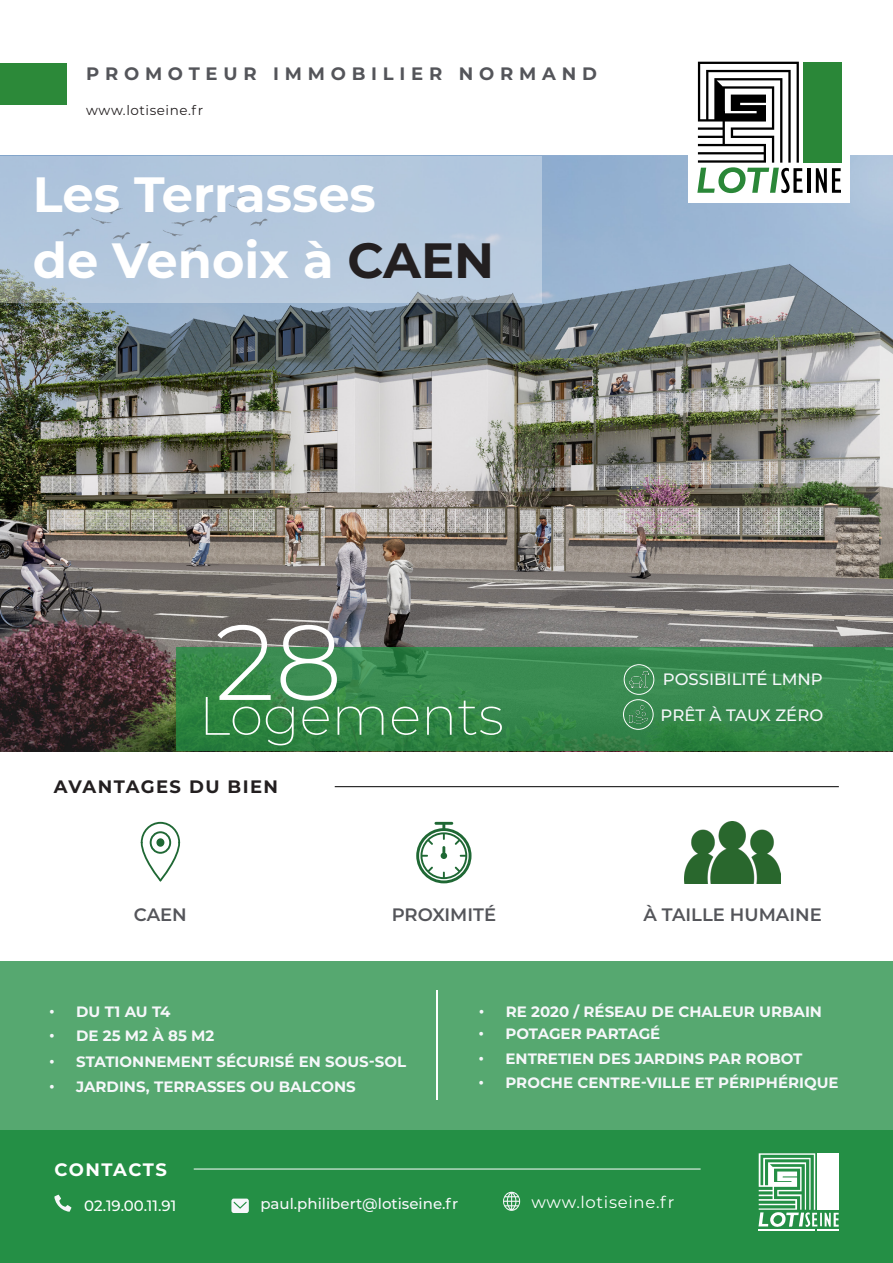
<style>
.page{position:relative;width:893px;height:1263px;background:#fff}
.page>*{position:absolute;margin:0;border:0;box-sizing:border-box;transform-origin:0 0}
.t1{font:300 106.5px "Montserrat";color:#fff}
.t2{font:200 54px "Montserrat";color:#fff}
.t3{font:700 49.5px "Montserrat";color:#fff}
.t4{font:600 18px "Montserrat";color:#54555a}
.t5{font:700 18px "Montserrat";letter-spacing:.32em;color:#54555a}
.t6{font:700 18px "Montserrat";letter-spacing:.08em;color:#231f20}
.t7{font:700 18px "Montserrat";letter-spacing:.075em;color:#fff}
.t8{font:500 16.5px "Montserrat";color:#f6f7fa}
.t9{font:16.5px "Montserrat";letter-spacing:.04em;color:#fff}
.t10{font:700 15px "Montserrat";color:#f6f7fa}
.t11{font:500 15px "Montserrat";color:#f6f7fa}
.t12{font:500 15px "Montserrat";color:#fff}
.t13{font:13.5px "Montserrat";letter-spacing:.04em;color:#231f20}
.s1{color:#231f20}
</style>
<div class="page">
<div style="left:0;top:961px;width:893px;height:170px;background:#56a870"></div>
<img style="left:0;top:156px;width:893px;height:595px">
<svg style="left:176px;top:648px;width:717px;height:103px;background:#35874a"></svg>
<svg style="left:141px;top:822px;width:39px;height:59px"></svg>
<svg style="left:151px;top:832px;width:19px;height:21px"></svg>
<div style="left:150px;top:831px;width:21px;height:23px;border:2px solid #1f6834;border-radius:50%"></div>
<div style="left:156px;top:838px;width:8px;height:9px;background:#1f6834;border-radius:50%"></div>
<svg style="left:416px;top:822px;width:55px;height:61px"></svg>
<hr style="left:335px;top:786px;width:504px;height:1px;background:#000001">
<div style="left:0;top:63px;width:67px;height:42px;background:#2c8939"></div>
<div style="left:0;top:1131px;width:893px;height:132px;background:#248f45"></div>
<hr style="left:194px;top:1169px;width:507px;height:1px;background:#fff">
<svg style="left:54px;top:1194px;width:17px;height:18px"></svg>
<svg style="left:503px;top:1192px;width:17px;height:19px"></svg>
<svg style="left:231px;top:1198px;width:18px;height:15px"></svg>
<svg style="left:758px;top:1153px;width:81px;height:77px"></svg>
<img style="left:684px;top:822px;width:97px;height:61px">
<div style="left:0;top:156px;width:542px;height:146px;background:#b3c8dd"></div>
<img style="left:624px;top:665px;width:30px;height:29px;border-radius:15px">
<div style="left:624px;top:664px;width:30px;height:31px;border:1px solid #fff;border-radius:50%"></div>
<img style="left:630px;top:671px;width:18px;height:17px">
<div style="left:623px;top:699px;width:30px;height:31px;border:1px solid #fff;border-radius:50%"></div>
<img style="left:629px;top:706px;width:18px;height:17px">
<div style="left:688px;top:37px;width:162px;height:166px;background:#fff"></div>
<div style="left:803px;top:62px;width:39px;height:101px;background:#2a8738"></div>
<hr style="left:808px;top:168px;width:3px;height:25px;background:#000">
<svg style="left:816px;top:168px;width:25px;height:25px"></svg>
<svg style="left:697px;top:62px;width:105px;height:131px"></svg>
<hr style="left:436px;top:990px;width:2px;height:109px;background:#fff">
<p class="t5" style="left:86px;top:61px;width:512px">PROMOTEUR IMMOBILIER NORMAND</p>
<p class="t13" style="left:86px;top:101px;width:118px">www.lotiseine.fr</p>
<p class="t3" style="left:33px;top:159px;width:345px">Les Terrasses</p>
<p class="t3" style="left:33px;top:225px;width:463px">de Venoix à <span class="s1">CAEN</span></p>
<p class="t1" style="left:215px;top:590px;width:129px">28</p>
<p class="t2" style="left:199px;top:679px;width:306px">Logements</p>
<p class="t6" style="left:54px;top:774px;width:226px">AVANTAGES DU BIEN</p>
<p class="t8" style="left:663px;top:668px;width:161px">POSSIBILITÉ LMNP</p>
<p class="t8" style="left:661px;top:704px;width:164px">PRÊT À TAUX ZÉRO</p>
<p class="t4" style="left:134px;top:901px;width:54px">CAEN</p>
<p class="t4" style="left:392px;top:901px;width:106px">PROXIMITÉ</p>
<p class="t4" style="left:643px;top:901px;width:180px">À TAILLE HUMAINE</p>
<p class="t10" style="left:49px;top:1001px;width:123px">• DU T1 AU T4</p>
<p class="t10" style="left:479px;top:1001px;width:345px">• RE 2020 / RÉSEAU DE CHALEUR URBAIN</p>
<p class="t10" style="left:49px;top:1025px;width:167px">• DE 25 M2 À 85 M2</p>
<p class="t10" style="left:478px;top:1023px;width:183px">• POTAGER PARTAGÉ</p>
<p class="t10" style="left:49px;top:1050px;width:358px">• STATIONNEMENT SÉCURISÉ EN SOUS-SOL</p>
<p class="t10" style="left:49px;top:1076px;width:308px">• JARDINS, TERRASSES OU BALCONS</p>
<p class="t10" style="left:478px;top:1047px;width:326px">• ENTRETIEN DES JARDINS PAR ROBOT</p>
<p class="t10" style="left:478px;top:1072px;width:362px">• PROCHE CENTRE-VILLE ET PÉRIPHÉRIQUE</p>
<p class="t7" style="left:54px;top:1156px;width:114px">CONTACTS</p>
<p class="t12" style="left:84px;top:1195px;width:94px">02.19.00.11.91</p>
<p class="t11" style="left:260px;top:1193px;width:199px">paul.philibert@lotiseine.fr</p>
<p class="t9" style="left:532px;top:1191px;width:144px">www.lotiseine.fr</p>
</div>
